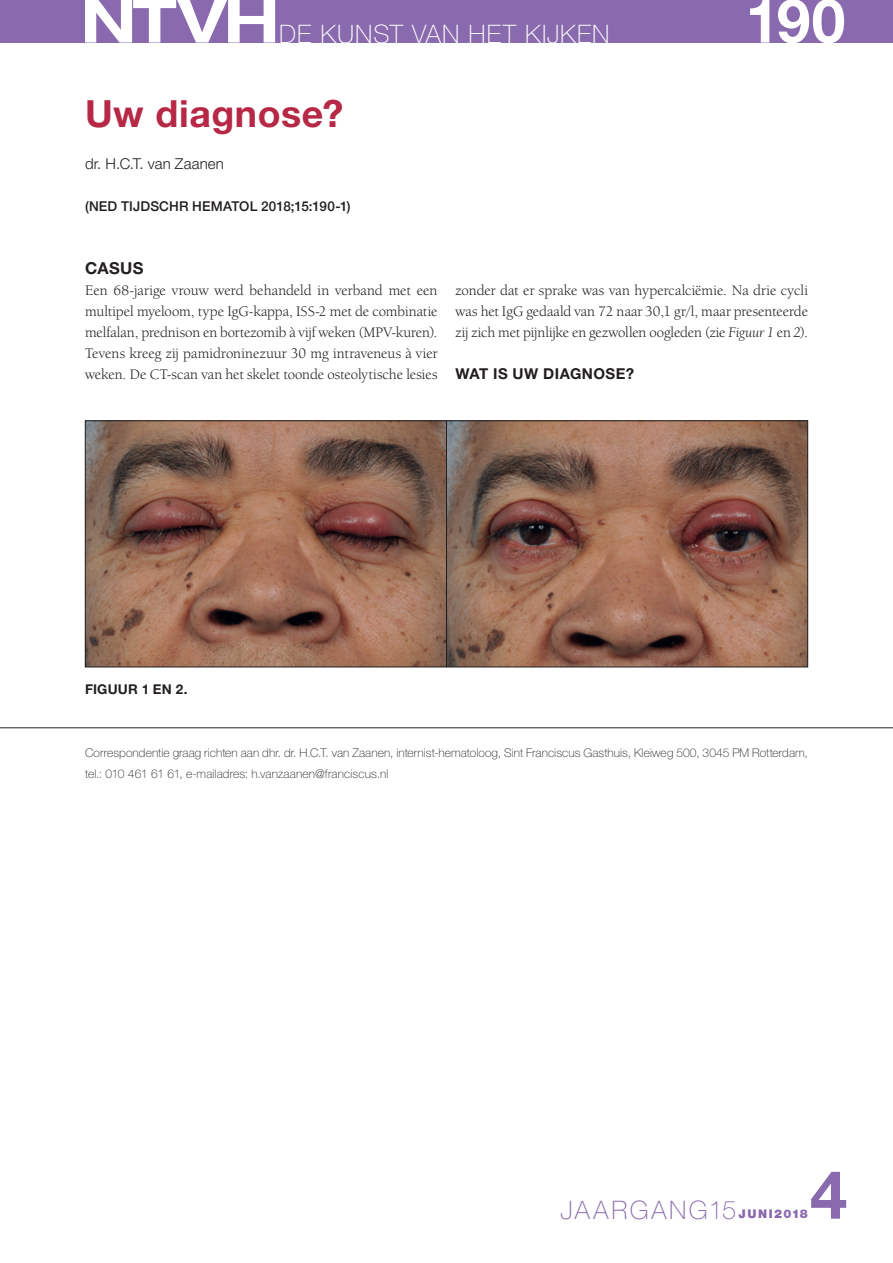
<style>
.page{position:relative;width:893px;height:1263px;background:#fff}
.page>*{position:absolute;margin:0;border:0;box-sizing:border-box;transform-origin:0 0}
.t1{font:700 66.9px "Helvetica Neue LT Std";color:#8a6aae}
.t2{font:700 60.75px "Helvetica Neue LT Std";color:#fff}
.HEADING_2017{font:700 37.5px "Helvetica Neue LT Std";letter-spacing:.015em;color:#b62846}
.t3{font:100 25.5px "Helvetica Neue LT Std";letter-spacing:.04em;color:#fff}
.t4{font:100 25.5px "Helvetica Neue LT Std";letter-spacing:.1em;color:#8a6aae}
.KOPJE_2017{font:700 16.5px "Helvetica Neue LT Std";letter-spacing:.025em;color:#231f20}
.BODY_2017{font:15px/21px "Berkeley Oldstyle IT Cby BT";letter-spacing:-.005em;color:#231f20;text-align:justify}
.AUTEUR_2017{font:300 15px "Helvetica Neue LT Std";letter-spacing:.01em;color:#231f20}
.BODY_2017-2{font:700 15px "Helvetica Neue LT Std";letter-spacing:.03em;color:#231f20}
.AUTEUR_2017-2{font:500 13.5px "Helvetica Neue";letter-spacing:.01em;color:#231f20}
.BODY_2017-3{font:700 13.5px "Helvetica Neue LT Std";letter-spacing:.015em;color:#231f20}
.AUTEURSINFO_2017{font:100 12px/21px "Helvetica Neue LT Std";letter-spacing:.01em;color:#231f20}
.s1{font-style:italic}
.s2{font-weight:900;font-size:12px}
</style>
<div class="page">
<div style="left:0;top:0;width:893px;height:43px;background:#8a6aae"></div>
<svg style="left:85px;top:0;width:190px;height:43px"></svg>
<img style="left:87px;top:423px;width:719px;height:242px">
<hr style="left:0;top:727px;width:893px;height:1px;background:#231f20">
<hr style="left:446px;top:421px;width:1px;height:246px;background:#231f20">
<div style="left:85px;top:421px;width:723px;height:246px;border:1px solid #231f20"></div>
<p class="t3" style="left:279px;top:19px;width:332px">DE KUNST VAN HET KIJKEN</p>
<p class="HEADING_2017" style="left:85px;top:90px;width:260px">Uw diagnose?</p>
<p class="AUTEUR_2017" style="left:85px;top:154px;width:140px">dr. H.C.T. van Zaanen</p>
<p class="AUTEUR_2017-2" style="left:85px;top:195px;width:267px">(NED TIJDSCHR HEMATOL 2018;15:190-1)</p>
<p class="t2" style="left:746px;top:-17px;width:101px">190</p>
<p class="KOPJE_2017" style="left:85px;top:257px;width:60px">CASUS</p>
<p class="BODY_2017" style="left:85px;top:279px;width:354px">Een 68-jarige vrouw werd behandeld in verband met een multipel myeloom, type IgG-kappa, ISS-2 met de combinatie melfalan, prednison en bortezomib à vijf weken (MPV-kuren).<br>Tevens kreeg zij pamidroninezuur 30 mg intraveneus à vier weken. De CT-scan van het skelet toonde osteolytische lesies</p>
<p class="BODY_2017" style="left:455px;top:279px;width:354px">zonder dat er sprake was van hypercalciëmie. Na drie cycli was het IgG gedaald van 72 naar 30,1 gr/l, maar presenteerde zij zich met pijnlijke en gezwollen oogleden (zie <span class="s1">Figuur 1</span> en <span class="s1">2</span>).</p>
<p class="BODY_2017-2" style="left:455px;top:364px;width:180px">WAT IS UW DIAGNOSE?</p>
<p class="BODY_2017-3" style="left:85px;top:680px;width:104px">FIGUUR 1 EN 2.</p>
<p class="AUTEURSINFO_2017" style="left:85px;top:742px;width:724px">Correspondentie graag richten aan dhr. dr. H.C.T. van Zaanen, internist-hematoloog, Sint Franciscus Gasthuis, Kleiweg 500, 3045 PM Rotterdam, tel.: 010 461 61 61, e-mailadres: h.vanzaanen@franciscus.nl</p>
<h1 class="t1" style="left:810px;top:1153px;width:39px">4</h1>
<h3 class="t4" style="left:560px;top:1195px;width:249px">JAARGANG15<span class="s2">JUNI2018</span></h3>
</div>
